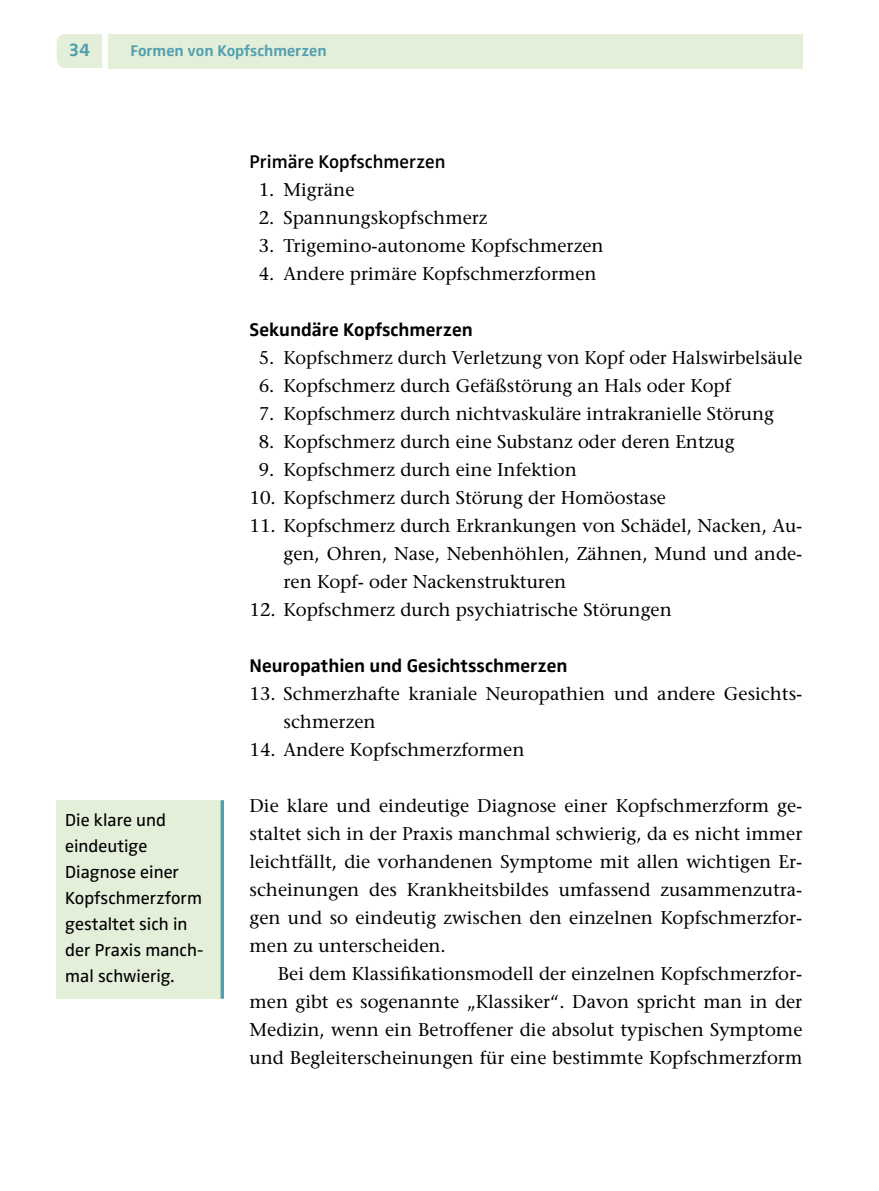
<style>
.page{position:relative;width:879px;height:1191px;background:#fff}
.page>*{position:absolute;margin:0;border:0;box-sizing:border-box;transform-origin:0 0}
.t1{font:700 19px "Zwo Pro";color:#000}
.t2{font:600 19px "Zwo Pro";color:#000}
.t3{font:18.4px/28px "Stone Serif";color:#000;text-align:justify}
.t4{font:700 18.4px "Zwo Pro";color:#529fae}
.t5{font:18px/26px "Zwo Pro";color:#000}
.t6{font:700 16px "Zwo Pro";color:#529fae}
</style>
<div class="page">
<div style="left:57px;top:34px;width:45px;height:34px;background:#e3efd9"></div>
<div style="left:108px;top:34px;width:694px;height:34px;background:#e3efd9"></div>
<div style="left:57px;top:800px;width:167px;height:198px;background:#e3efd9"></div>
<hr style="left:221px;top:800px;width:3px;height:198px;background:#529fae">
<p class="t4" style="left:69px;top:39px;width:23px">34</p>
<p class="t6" style="left:130px;top:41px;width:198px">Formen von Kopfschmerzen</p>
<p class="t5" style="left:65px;top:807px;width:140px">Die klare und eindeutige<br>Diagnose einer<br>Kopfschmerzform gestaltet sich in der Praxis manch&shy;mal schwierig.</p>
<p class="t2" style="left:249px;top:151px;width:198px">Primäre Kopfschmerzen</p>
<p class="t3" style="left:259px;top:176px;width:97px">1. Migräne</p>
<p class="t3" style="left:259px;top:204px;width:230px">2. Spannungskopfschmerz</p>
<p class="t3" style="left:259px;top:232px;width:346px">3. Trigemino-autonome Kopfschmerzen</p>
<p class="t3" style="left:259px;top:260px;width:339px">4. Andere primäre Kopfschmerzformen</p>
<p class="t1" style="left:249px;top:319px;width:225px">Sekundäre Kopfschmerzen</p>
<p class="t3" style="left:259px;top:344px;width:545px">5. Kopfschmerz durch Verletzung von Kopf oder Halswirbelsäule</p>
<p class="t3" style="left:259px;top:372px;width:474px">6. Kopfschmerz durch Gefäßstörung an Hals oder Kopf</p>
<p class="t3" style="left:259px;top:400px;width:517px">7. Kopfschmerz durch nichtvaskuläre intrakranielle Störung</p>
<p class="t3" style="left:259px;top:428px;width:477px">8. Kopfschmerz durch eine Substanz oder deren Entzug</p>
<p class="t3" style="left:259px;top:456px;width:320px">9. Kopfschmerz durch eine Infektion</p>
<p class="t3" style="left:249px;top:484px;width:418px">10. Kopfschmerz durch Störung der Homöostase</p>
<p class="t3" style="left:283px;top:512px;width:520px;text-indent:-34px">11. Kopfschmerz durch Erkrankungen von Schädel, Nacken, Au&shy;gen, Ohren, Nase, Nebenhöhlen, Zähnen, Mund und ande&shy;ren Kopf- oder Nackenstrukturen</p>
<p class="t3" style="left:249px;top:596px;width:424px">12. Kopfschmerz durch psychiatrische Störungen</p>
<p class="t1" style="left:249px;top:655px;width:319px">Neuropathien und Gesichtsschmerzen</p>
<p class="t3" style="left:283px;top:680px;width:520px;text-indent:-34px">13. Schmerzhafte kraniale Neuropathien und andere Gesichts&shy;schmerzen</p>
<p class="t3" style="left:249px;top:736px;width:276px">14. Andere Kopfschmerzformen</p>
<p class="t3" style="left:249px;top:792px;width:554px">Die klare und eindeutige Diagnose einer Kopfschmerzform ge&shy;staltet sich in der Praxis manchmal schwierig, da es nicht immer leichtfällt, die vorhandenen Symptome mit allen wichtigen Er&shy;scheinungen des Krankheitsbildes umfassend zusammenzutra&shy;gen und so eindeutig zwischen den einzelnen Kopfschmerzfor&shy;men zu unterscheiden.</p>
<p class="t3" style="left:249px;top:960px;width:554px;text-indent:28px">Bei dem Klassifikationsmodell der einzelnen Kopfschmerzfor&shy;men gibt es sogenannte „Klassiker“. Davon spricht man in der Medizin, wenn ein Betroffener die absolut typischen Symptome und Begleiterscheinungen für eine bestimmte Kopfschmerzform</p>
</div>
